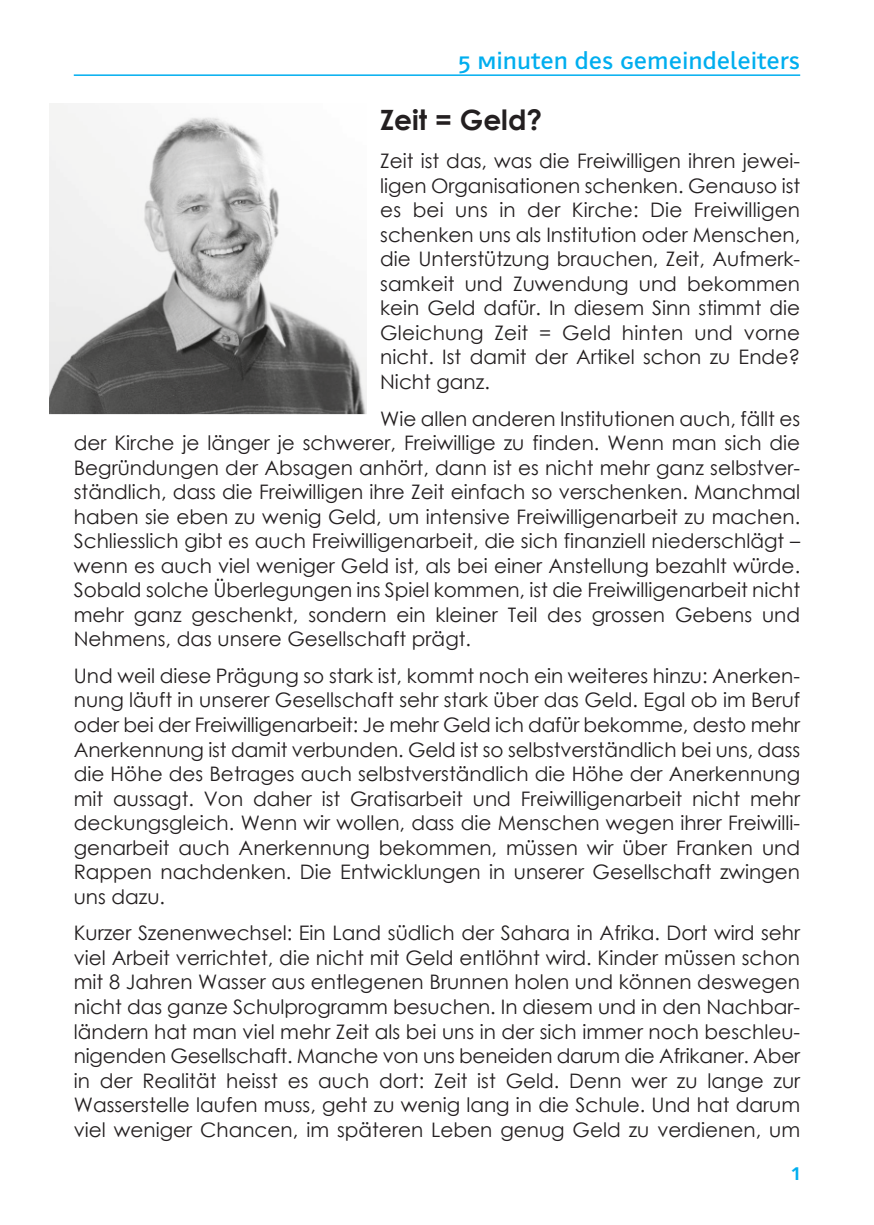
<style>
.page{position:relative;width:874px;height:1225px;background:#fff}
.page>*{position:absolute;margin:0;border:0;box-sizing:border-box;transform-origin:0 0}
.t1{font:700 28px "Century Gothic";color:#231f20}
.t2{font:500 24px "AB Newut Plain";color:#00aeef}
.t3{font:20px/24.6px "Century Gothic";color:#231f20;text-align:justify}
</style>
<div class="page">
<img style="left:49px;top:104px;width:317px;height:310px">
<hr style="left:74px;top:74px;width:725px;height:2px;background:#00aeef">
<p class="t2" style="left:458px;top:51px;width:343px">5 Minuten des Gemeindeleiters</p>
<h1 class="t1" style="left:380px;top:109px;width:163px">Zeit = Geld?</h1>
<p class="t3" style="left:380px;top:150px;width:421px">Zeit ist das, was die Freiwilligen ihren jewei&shy;ligen Organisationen schenken. Genauso ist es bei uns in der Kirche: Die Freiwilligen schenken uns als Institution oder Menschen, die Unterstützung brauchen, Zeit, Aufmerk&shy;samkeit und Zuwendung und bekommen kein Geld dafür. In diesem Sinn stimmt die Gleichung Zeit = Geld hinten und vorne nicht. Ist damit der Artikel schon zu Ende?<br>Nicht ganz.</p>
<p class="t3" style="left:74px;top:408px;width:727px;text-indent:306px">Wie allen anderen Institutionen auch, fällt es der Kirche je länger je schwerer, Freiwillige zu finden. Wenn man sich die Begründungen der Absagen anhört, dann ist es nicht mehr ganz selbstver&shy;ständlich, dass die Freiwilligen ihre Zeit einfach so verschenken. Manchmal haben sie eben zu wenig Geld, um intensive Freiwilligenarbeit zu machen.<br>Schliesslich gibt es auch Freiwilligenarbeit, die sich finanziell niederschlägt – wenn es auch viel weniger Geld ist, als bei einer Anstellung bezahlt würde.<br>Sobald solche Überlegungen ins Spiel kommen, ist die Freiwilligenarbeit nicht mehr ganz geschenkt, sondern ein kleiner Teil des grossen Gebens und Nehmens, das unsere Gesellschaft prägt.</p>
<p class="t3" style="left:74px;top:665px;width:727px">Und weil diese Prägung so stark ist, kommt noch ein weiteres hinzu: Anerken&shy;nung läuft in unserer Gesellschaft sehr stark über das Geld. Egal ob im Beruf oder bei der Freiwilligenarbeit: Je mehr Geld ich dafür bekomme, desto mehr Anerkennung ist damit verbunden. Geld ist so selbstverständlich bei uns, dass die Höhe des Betrages auch selbstverständlich die Höhe der Anerkennung mit aussagt. Von daher ist Gratisarbeit und Freiwilligenarbeit nicht mehr deckungsgleich. Wenn wir wollen, dass die Menschen wegen ihrer Freiwilli&shy;genarbeit auch Anerkennung bekommen, müssen wir über Franken und Rappen nachdenken. Die Entwicklungen in unserer Gesellschaft zwingen uns dazu.</p>
<p class="t3" style="left:74px;top:922px;width:727px">Kurzer Szenenwechsel: Ein Land südlich der Sahara in Afrika. Dort wird sehr viel Arbeit verrichtet, die nicht mit Geld entlöhnt wird. Kinder müssen schon mit 8 Jahren Wasser aus entlegenen Brunnen holen und können deswegen nicht das ganze Schulprogramm besuchen. In diesem und in den Nachbar&shy;ländern hat man viel mehr Zeit als bei uns in der sich immer noch beschleu&shy;nigenden Gesellschaft. Manche von uns beneiden darum die Afrikaner. Aber in der Realität heisst es auch dort: Zeit ist Geld. Denn wer zu lange zur Wasserstelle laufen muss, geht zu wenig lang in die Schule. Und hat darum viel weniger Chancen, im späteren Leben genug Geld zu verdienen, um</p>
<p class="t2" style="left:791px;top:1161px;width:10px">1</p>
</div>
